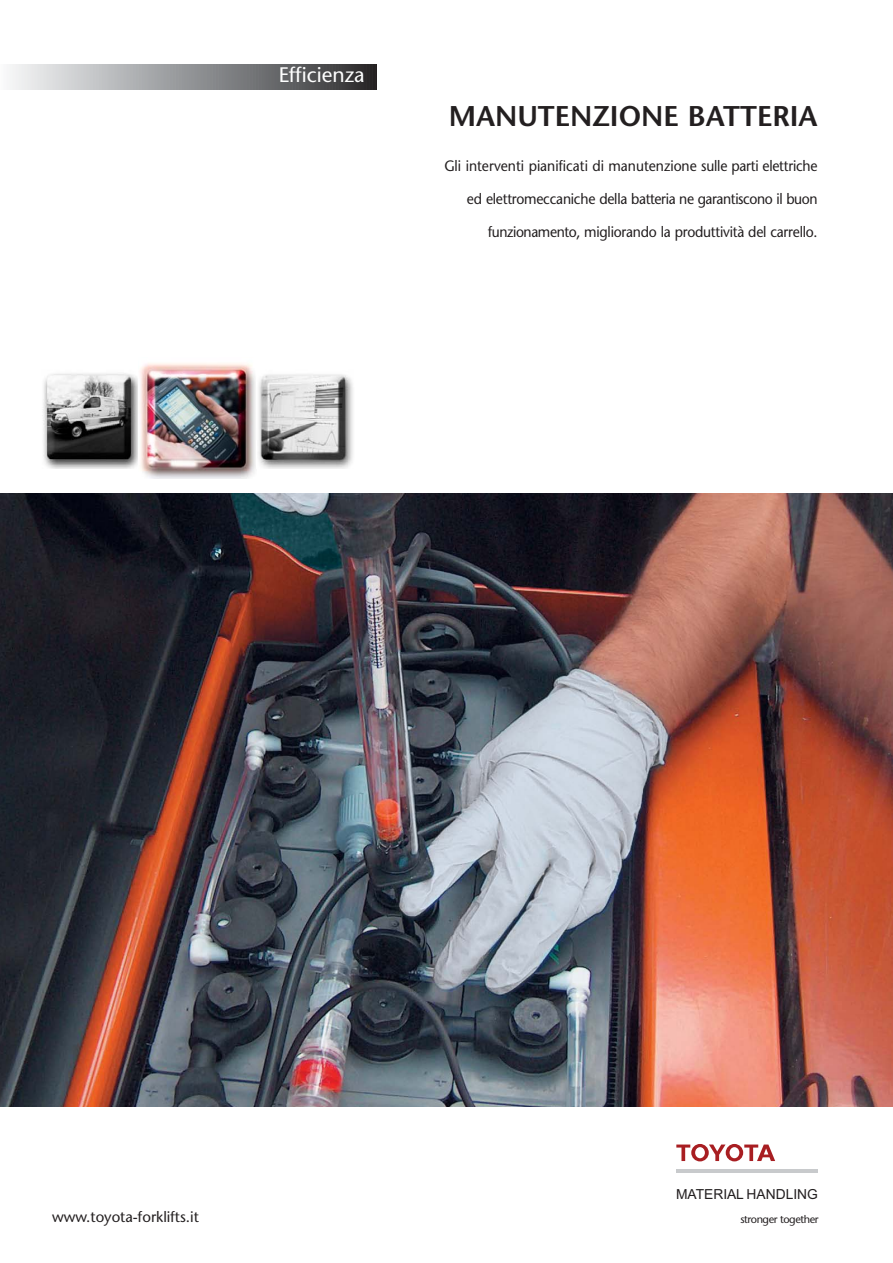
<style>
.page{position:relative;width:893px;height:1263px;background:#fff}
.page>*{position:absolute;margin:0;border:0;box-sizing:border-box;transform-origin:0 0}
.t1{font:600 28.5px "Stone Sans";color:#231f20}
.t2{font:21px "Stone Sans";color:#fff}
.t3{font:15px "Stone Sans";letter-spacing:-.015em;color:#231f20;scale:.93 1}
.t4{font:15px "Stone Sans";letter-spacing:-.015em;color:#231f20}
.t5{font:13.8px "Arial";color:#231f20}
.t6{font:10.95px "Stone Sans";letter-spacing:-.04em;color:#231f20}
</style>
<div class="page">
<svg style="left:676px;top:1144px;width:99px;height:17px"></svg>
<hr style="left:676px;top:1169px;width:141px;height:3px;background:#c8cacc">
<img style="left:0;top:494px;width:893px;height:612px">
<svg style="left:10px;top:64px;width:367px;height:26px;background:#909193"></svg>
<img style="left:42px;top:373px;width:96px;height:95px">
<img style="left:140px;top:363px;width:116px;height:116px">
<img style="left:258px;top:374px;width:95px;height:94px">
<h2 class="t2" style="left:279px;top:67px;width:87px">Efficienza</h2>
<h1 class="t1" style="left:449px;top:105px;width:370px">MANUTENZIONE BATTERIA</h1>
<p class="t3" style="left:444px;top:160px;width:403px">Gli interventi pianificati di manutenzione sulle parti elettriche</p>
<p class="t3" style="left:467px;top:193px;width:378px">ed elettromeccaniche della batteria ne garantiscono il buon</p>
<p class="t3" style="left:488px;top:226px;width:356px">funzionamento, migliorando la produttività del carrello.</p>
<p class="t4" style="left:52px;top:1211px;width:148px">www.toyota-forklifts.it</p>
<p class="t5" style="left:676px;top:1186px;width:144px">MATERIAL HANDLING</p>
<p class="t6" style="left:740px;top:1215px;width:80px">stronger together</p>
</div>
